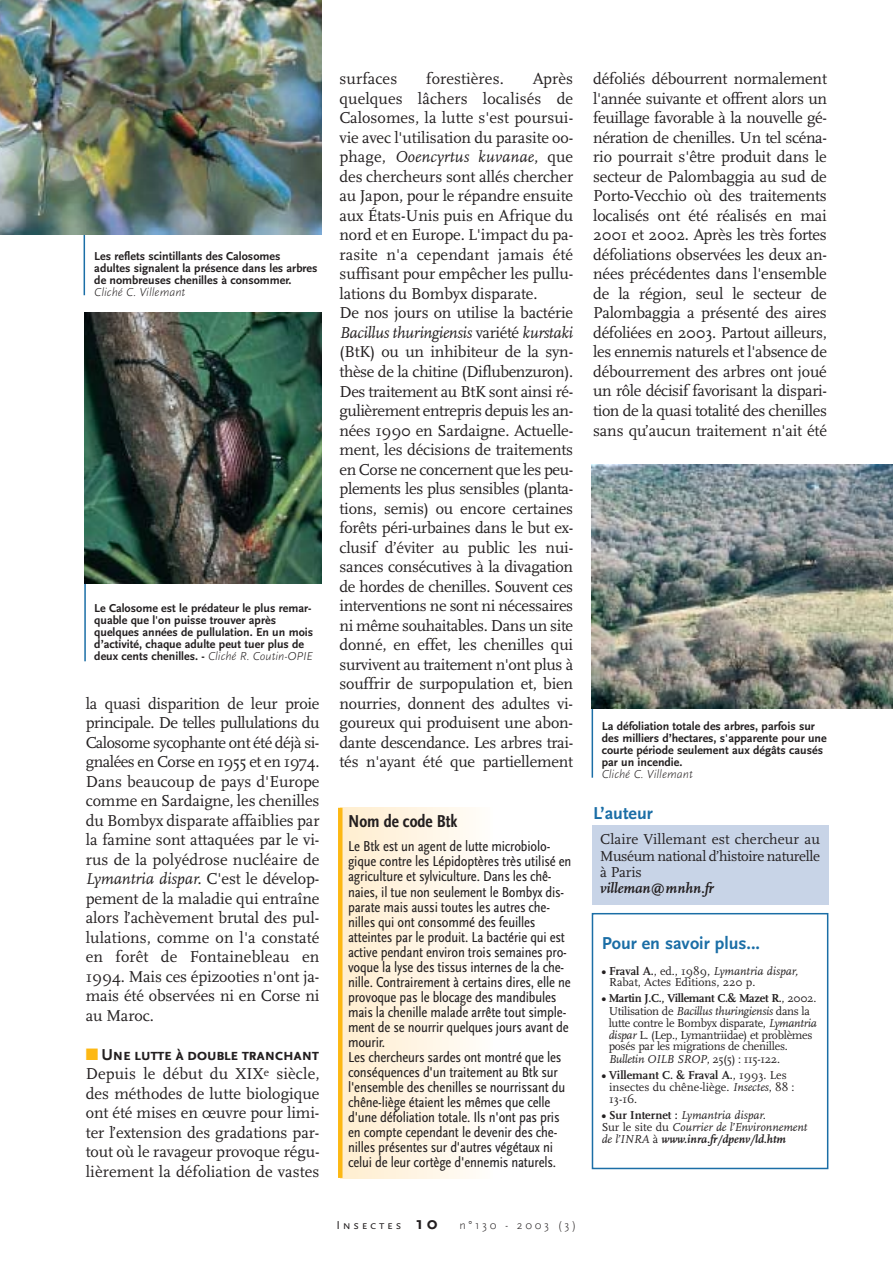
<style>
.page{position:relative;width:893px;height:1264px;background:#fff}
.page>*{position:absolute;margin:0;border:0;box-sizing:border-box;transform-origin:0 0}
.t1{font:700 18px "Scala Sans";color:#1b6ea6}
.t2{font:700 condensed 18px "Scala Sans";color:#231f20}
.t3{font:16.5px/19.5px "Scala";letter-spacing:-.01em;color:#231f20;text-align:justify}
.t4{font:700 16.5px "Scala Sans Caps";letter-spacing:-.035em;color:#231f20}
.t5{font:15px/15px "Scala Sans Regular Con";letter-spacing:-.01em;color:#231f20}
.t6{font:15px/16.2px "Scala";letter-spacing:-.025em;color:#231f20;text-align:justify}
.t7{font:italic 700 15px "Scala";letter-spacing:-.005em;color:#231f20}
.t8{font:700 12px/12px "Scala Sans";color:#231f20}
.t9{font:12px/12.1px "Scala";letter-spacing:-.025em;color:#231f20}
.t10{font:12px/12px "Scala";color:#231f20}
.t11{font:italic 12px/12px "Scala";color:#231f20}
.t12{font:italic 300 12px "Scala Sans";color:#231f20}
.t13{font:300 12px "Scala Sans";letter-spacing:.22em;color:#231f20}
.s1{font-weight:300;font-style:italic}
.s2{font-style:italic}
.s3{color:#fdb813}
.s4{font-weight:700}
.s5{font-weight:700;font-style:normal}
.s6{font-style:normal}
.s7{font-family:"Scala Sans Caps";font-weight:400}
.s8{font-weight:700;font-size:18px}
</style>
<div class="page">
<img style="left:0;top:0;width:893px;height:1179px">
<p class="t8" style="left:94px;top:251px;width:225px">Les reflets scintillants des Calosomes adultes signalent la présence dans les arbres de nombreuses chenilles à consommer.</p>
<p class="t12" style="left:94px;top:287px;width:93px">Cliché C. Villemant</p>
<p class="t8" style="left:94px;top:602px;width:220px">Le Calosome est le prédateur le plus remar&shy;quable que l'on puisse trouver après quelques années de pullulation. En un mois d’activité, chaque adulte peut tuer plus de deux cents chenilles. - <span class="s1">Cliché R. Coutin-OPIE</span></p>
<p class="t3" style="left:86px;top:694px;width:235px">la quasi disparition de leur proie principale. De telles pullulations du Calosome sycophante ont été déjà si&shy;gnalées en Corse en 1955 et en 1974.<br>Dans beaucoup de pays d'Europe comme en Sardaigne, les chenilles du Bombyx disparate affaiblies par la famine sont attaquées par le vi&shy;rus de la polyédrose nucléaire de <span class="s2">Lymantria dispar.</span> C'est le dévelop&shy;pement de la maladie qui entraîne alors l’achèvement brutal des pul&shy;lulations, comme on l'a constaté en forêt de Fontainebleau en 1994. Mais ces épizooties n'ont ja&shy;mais été observées ni en Corse ni au Maroc.</p>
<p class="t4" style="left:86px;top:1044px;width:235px"><span class="s3">■</span> Une lutte à double tranchant</p>
<p class="t3" style="left:86px;top:1065px;width:235px">Depuis le début du XIX<sup>e</sup> siècle, des méthodes de lutte biologique ont été mises en œuvre pour limi&shy;ter l’extension des gradations par&shy;tout où le ravageur provoque régu&shy;lièrement la défoliation de vastes</p>
<p class="t3" style="left:340px;top:70px;width:235px;text-align:left;text-indent:193px">Après quelques lâchers localisés de Calosomes, la lutte s'est poursui&shy;vie avec l'utilisation du parasite oo&shy;phage, <span class="s2">Ooencyrtus kuvanae</span>, que des chercheurs sont allés chercher au Japon, pour le répandre ensuite aux États-Unis puis en Afrique du nord et en Europe. L'impact du pa&shy;rasite n'a cependant jamais été suffisant pour empêcher les pullu&shy;lations du Bombyx disparate.<br>De nos jours on utilise la bactérie <span class="s2">Bacillus thuringiensis</span> variété <span class="s2">kurstaki </span>(BtK) ou un inhibiteur de la syn&shy;thèse de la chitine (Diflubenzuron).<br>Des traitement au BtK sont ainsi ré&shy;gulièrement entrepris depuis les an&shy;nées 1990 en Sardaigne. Actuelle&shy;ment, les décisions de traitements en Corse ne concernent que les peu&shy;plements les plus sensibles (planta&shy;tions, semis) ou encore certaines forêts péri-urbaines dans le but ex&shy;clusif d’éviter au public les nui&shy;sances consécutives à la divagation de hordes de chenilles. Souvent ces interventions ne sont ni nécessaires ni même souhaitables. Dans un site donné, en effet, les chenilles qui survivent au traitement n'ont plus à souffrir de surpopulation et, bien nourries, donnent des adultes vi&shy;goureux qui produisent une abon&shy;dante descendance. Les arbres trai&shy;tés n'ayant été que partiellement</p>
<p class="t3" style="left:593px;top:70px;width:235px">défoliés débourrent normalement l'année suivante et offrent alors un feuillage favorable à la nouvelle gé&shy;nération de chenilles. Un tel scéna&shy;rio pourrait s'être produit dans le secteur de Palombaggia au sud de Porto-Vecchio où des traitements localisés ont été réalisés en mai 2001 et 2002. Après les très fortes défoliations observées les deux an&shy;nées précédentes dans l'ensemble de la région, seul le secteur de Palombaggia a présenté des aires défoliées en 2003. Partout ailleurs, les ennemis naturels et l'absence de débourrement des arbres ont joué un rôle décisif favorisant la dispari&shy;tion de la quasi totalité des chenilles sans qu’aucun traitement n'ait été</p>
<p class="t1" style="left:593px;top:805px;width:61px">L’auteur</p>
<p class="t6" style="left:600px;top:832px;width:221px">Claire Villemant est chercheur au Muséum national d’histoire naturelle à Paris</p>
<p class="t7" style="left:600px;top:882px;width:115px">villeman@mnhn.fr</p>
<p class="t1" style="left:602px;top:935px;width:160px">Pour en savoir plus...</p>
<p class="t10" style="left:609px;top:965px;width:190px;line-height:11.4px;text-indent:-8px"><span class="s4">• Fraval A.</span>, ed., 1989, <span class="s2">Lymantria dispar,<br></span>Rabat, Actes Editions, 220 p.</p>
<p class="t9" style="left:609px;top:993px;width:210px;text-indent:-7px"><span class="s4">• Martin J.C., Villemant C.&amp; Mazet R.</span>, 2002.<br>Utilisation de <span class="s2">Bacillus thuringiensis</span> dans la lutte contre le Bombyx disparate, <span class="s2">Lymantria dispar</span> L. (Lep., Lymantriidae) et problèmes posés par les migrations de chenilles.<br><span class="s2">Bulletin OILB SROP</span>, 25(5) : 115-122.</p>
<p class="t10" style="left:609px;top:1069px;width:187px;text-indent:-8px"><span class="s4">• Villemant C. &amp; Fraval A.</span>, 1993. Les insectes du chêne-liège. <span class="s2">Insectes</span>, 88 :<br>13-16.</p>
<p class="t11" style="left:602px;top:1110px;width:207px"><span class="s5">• Sur Internet :</span> Lymantria dispar.<br><span class="s6">Sur le site du</span> Courrier de l’Environnement de l’INRA <span class="s6">à</span> <span class="s4">www.inra.fr/dpenv/ld.htm</span></p>
<p class="t3" style="left:340px;top:70px;width:59px">surfaces</p>
<p class="t3" style="left:426px;top:70px;width:79px">forestières.</p>
<p class="t8" style="left:602px;top:720px;width:226px">La défoliation totale des arbres, parfois sur des milliers d’hectares, s'apparente pour une courte période seulement aux dégâts causés par un incendie.</p>
<p class="t12" style="left:602px;top:769px;width:93px">Cliché C. Villemant</p>
<p class="t2" style="left:348px;top:814px;width:111px">Nom de code Btk</p>
<p class="t5" style="left:348px;top:840px;width:225px">Le Btk est un agent de lutte microbiolo&shy;gique contre les Lépidoptères très utilisé en agriculture et sylviculture. Dans les chê&shy;naies, il tue non seulement le Bombyx dis&shy;parate mais aussi toutes les autres che&shy;nilles qui ont consommé des feuilles atteintes par le produit. La bactérie qui est active pendant environ trois semaines pro&shy;voque la lyse des tissus internes de la che&shy;nille. Contrairement à certains dires, elle ne provoque pas le blocage des mandibules mais la chenille malade arrête tout simple&shy;ment de se nourrir quelques jours avant de mourir.<br>Les chercheurs sardes ont montré que les conséquences d'un traitement au Btk sur l'ensemble des chenilles se nourrissant du chêne-liège étaient les mêmes que celle d'une défoliation totale. Ils n'ont pas pris en compte cependant le devenir des che&shy;nilles présentes sur d'autres végétaux ni celui de leur cortège d'ennemis naturels.</p>
<p class="t13" style="left:336px;top:1219px;width:242px"><span class="s7">Insectes</span> <span class="s8">10</span> n°130 - 2003 (3)</p>
</div>
